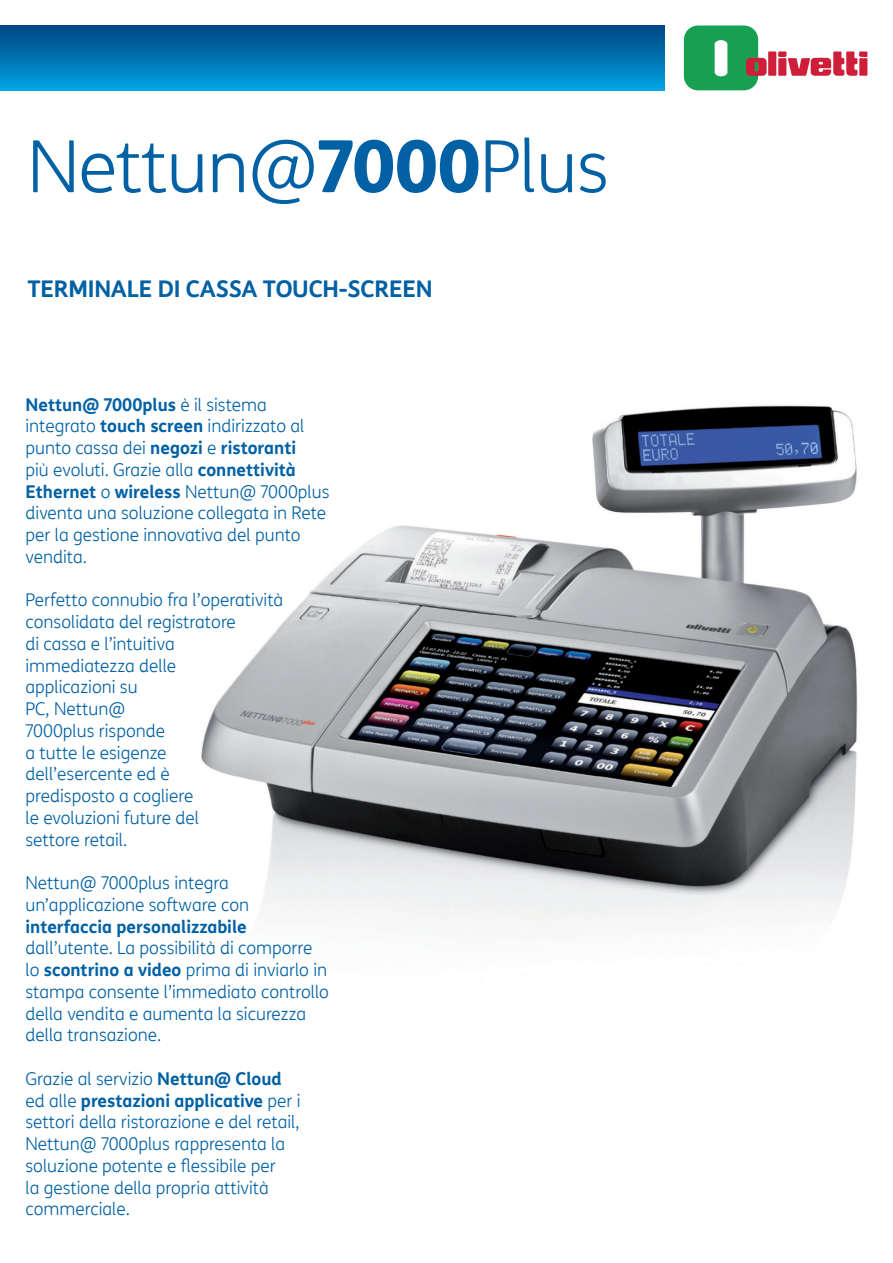
<style>
.page{position:relative;width:893px;height:1263px;background:#fff}
.page>*{position:absolute;margin:0;border:0;box-sizing:border-box;transform-origin:0 0}
.t1{font:300 72px "TIM Sans";letter-spacing:-.015em;color:#0161a4}
.t2{font:700 22.5px "TIM Sans";letter-spacing:-.01em;color:#0161a4}
.t3{font:300 17.25px/21.8px "TIM Sans";color:#0161a4}
.t4{font:700 17.25px "TIM Sans";color:#0161a4}
.s1{font-weight:800}
.s2{font-weight:700}
</style>
<div class="page">
<img style="left:201px;top:405px;width:657px;height:520px">
<svg style="left:684px;top:26px;width:183px;height:64px"></svg>
<div style="left:0;top:26px;width:665px;height:64px;background:linear-gradient(to bottom,#004582,#00a1e1)"></div>
<h1 class="t1" style="left:27px;top:118px;width:583px">Nettun@<span class="s1">7000</span>Plus</h1>
<h2 class="t2" style="left:27px;top:272px;width:407px">TERMINALE DI CASSA TOUCH-SCREEN</h2>
<p class="t3" style="left:26px;top:393px;width:305px"><span class="s2">Nettun@ 7000plus</span> è il sistema integrato <span class="s2">touch screen</span> indirizzato al punto cassa dei <span class="s2">negozi</span> e <span class="s2">ristoranti<br></span>più evoluti. Grazie alla <span class="s2">connettività Ethernet</span> o <span class="s2">wireless</span> Nettun@ 7000plus diventa una soluzione collegata in Rete per la gestione innovativa del punto vendita.</p>
<p class="t3" style="left:26px;top:589px;width:259px">Perfetto connubio fra l’operatività consolidata del registratore<br>di cassa e l’intuitiva immediatezza delle<br>applicazioni su<br>PC, Nettun@<br>7000plus risponde<br>a tutte le esigenze<br>dell’esercente ed è<br>predisposto a cogliere<br>le evoluzioni future del<br>settore retail.</p>
<p class="t3" style="left:26px;top:872px;width:225px">Nettun@ 7000plus integra un’applicazione software con</p>
<p class="t4" style="left:26px;top:913px;width:223px">interfaccia personalizzabile</p>
<p class="t3" style="left:26px;top:937px;width:305px">dall’utente. La possibilità di comporre lo <span class="s2">scontrino a video</span> prima di inviarlo in stampa consente l’immediato controllo della vendita e aumenta la sicurezza della transazione.</p>
<p class="t3" style="left:26px;top:1067px;width:277px">Grazie al servizio <span class="s2">Nettun@ Cloud </span>ed alle <span class="s2">prestazioni applicative</span> per i settori della ristorazione e del retail,<br>Nettun@ 7000plus rappresenta la soluzione potente e flessibile per<br>la gestione della propria attività commerciale.</p>
</div>
